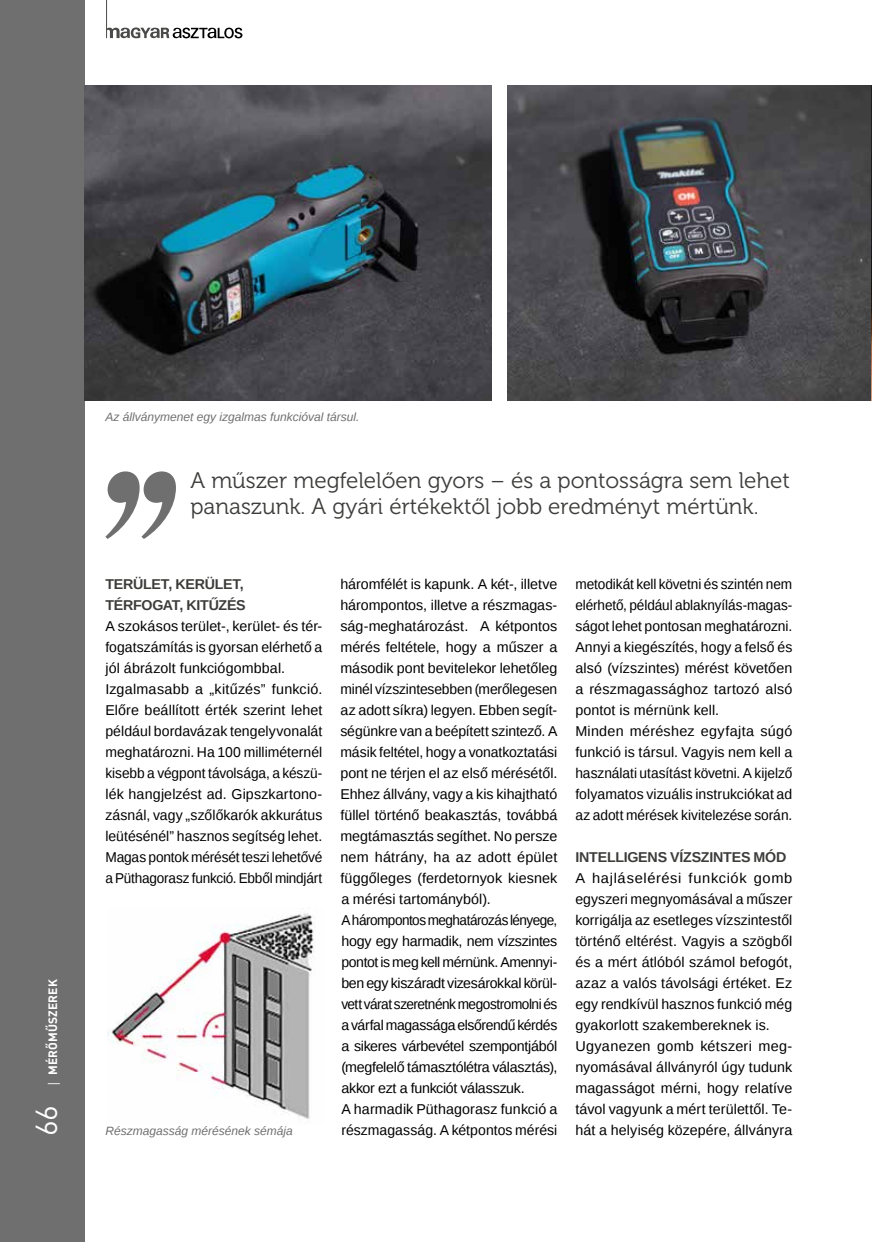
<style>
.page{position:relative;width:872px;height:1242px;background:#fff}
.page>*{position:absolute;margin:0;border:0;box-sizing:border-box;transform-origin:0 0}
.t1{font:30px "DIN Pro";color:#fff}
.t2{font:22.5px/25.5px "Museo 300";color:#3c3c3b}
.t3{font:14.25px/21px "Liberation Sans";color:#000}
.t4{font:14.25px/21px "Liberation Sans";color:#000;scale:.96 1}
.t5{font:700 14.25px/21px "Liberation Sans";letter-spacing:-.015em;color:#3c3c3b}
.t6{font:italic 12px "Liberation Sans";color:#706f6f}
.t7{font:700 12px "DIN Pro";letter-spacing:.01em;color:#fff}
.s1{font-family:"Open Sans";font-weight:400}
</style>
<div class="page">
<div style="left:0;top:0;width:85px;height:1242px;background:#706f6f"></div>
<svg style="left:107px;top:27px;width:135px;height:11px"></svg>
<hr style="left:106px;top:0;width:1px;height:38px;background:#4a4a49">
<img style="left:84px;top:85px;width:407px;height:315px">
<img style="left:507px;top:85px;width:365px;height:315px">
<img style="left:107px;top:913px;width:208px;height:206px">
<svg style="left:105px;top:471px;width:71px;height:68px"></svg>
<p class="t7" style="left:45px;top:1087px;width:110px;rotate:-90deg"><span class="s1">|</span> MÉRŐMŰSZEREK</p>
<h1 class="t1" style="left:26px;top:1136px;width:33px;rotate:-90deg">66</h1>
<p class="t6" style="left:105px;top:409px;width:256px">Az állványmenet egy izgalmas funkcióval társul.</p>
<h2 class="t2" style="left:190px;top:468px;width:601px">A műszer megfelelően gyors – és a pontosságra sem lehet panaszunk. A gyári értékektől jobb eredményt mértünk.</h2>
<p class="t5" style="left:105px;top:573px;width:142px">TERÜLET, KERÜLET,<br>TÉRFOGAT, KITŰZÉS</p>
<p class="t3" style="left:105px;top:616px;width:218px">A szokásos terület-, kerület- és tér&shy;fogatszámítás is gyorsan elérhető a jól ábrázolt funkciógombbal.<br>Izgalmasabb a „kitűzés” funkció.<br>Előre beállított érték szerint lehet például bordavázak tengelyvonalát meghatározni. Ha 100 milliméternél kisebb a végpont távolsága, a készü&shy;lék hangjelzést ad. Gipszkartono&shy;zásnál, vagy „szőlőkarók akkurátus leütésénél” hasznos segítség lehet.<br>Magas pontok mérését teszi lehetővé a Püthagorasz funkció. Ebből mindjárt</p>
<p class="t6" style="left:105px;top:1123px;width:189px">Részmagasság mérésének sémája</p>
<p class="t3" style="left:340px;top:574px;width:218px">háromfélét is kapunk. A két-, illetve hárompontos, illetve a részmagas&shy;ság-meghatározást. A kétpontos mérés feltétele, hogy a műszer a második pont bevitelekor lehetőleg minél vízszintesebben (merőlegesen az adott síkra) legyen. Ebben segít&shy;ségünkre van a beépített szintező. A másik feltétel, hogy a vonatkoztatási pont ne térjen el az első mérésétől.<br>Ehhez állvány, vagy a kis kihajtható füllel történő beakasztás, továbbá megtámasztás segíthet. No persze nem hátrány, ha az adott épület függőleges (ferdetornyok kiesnek a mérési tartományból).<br>A hárompontos meghatározás lényege, hogy egy harmadik, nem vízszintes pontot is meg kell mérnünk. Amennyi&shy;ben egy kiszáradt vizesárokkal körül&shy;vett várat szeretnénk megostromolni és a várfal magassága elsőrendű kérdés a sikeres várbevétel szempontjából (megfelelő támasztólétra választás), akkor ezt a funkciót válasszuk.<br>A harmadik Püthagorasz funkció a részmagasság. A kétpontos mérési</p>
<p class="t4" style="left:575px;top:574px;width:227px">metodikát kell követni és szintén nem elérhető, például ablaknyílás-magas&shy;ságot lehet pontosan meghatározni.<br>Annyi a kiegészítés, hogy a felső és alsó (vízszintes) mérést követően a részmagassághoz tartozó alsó pontot is mérnünk kell.<br>Minden méréshez egyfajta súgó funkció is társul. Vagyis nem kell a használati utasítást követni. A kijelző folyamatos vizuális instrukciókat ad az adott mérések kivitelezése során.</p>
<p class="t5" style="left:575px;top:846px;width:213px">INTELLIGENS VÍZSZINTES MÓD</p>
<p class="t3" style="left:575px;top:868px;width:218px">A hajláselérési funkciók gomb egyszeri megnyomásával a műszer korrigálja az esetleges vízszintestől történő eltérést. Vagyis a szögből és a mért átlóból számol befogót, azaz a valós távolsági értéket. Ez egy rendkívül hasznos funkció még gyakorlott szakembereknek is.<br>Ugyanezen gomb kétszeri meg&shy;nyomásával állványról úgy tudunk magasságot mérni, hogy relatíve távol vagyunk a mért területtől. Te&shy;hát a helyiség közepére, állványra</p>
</div>
